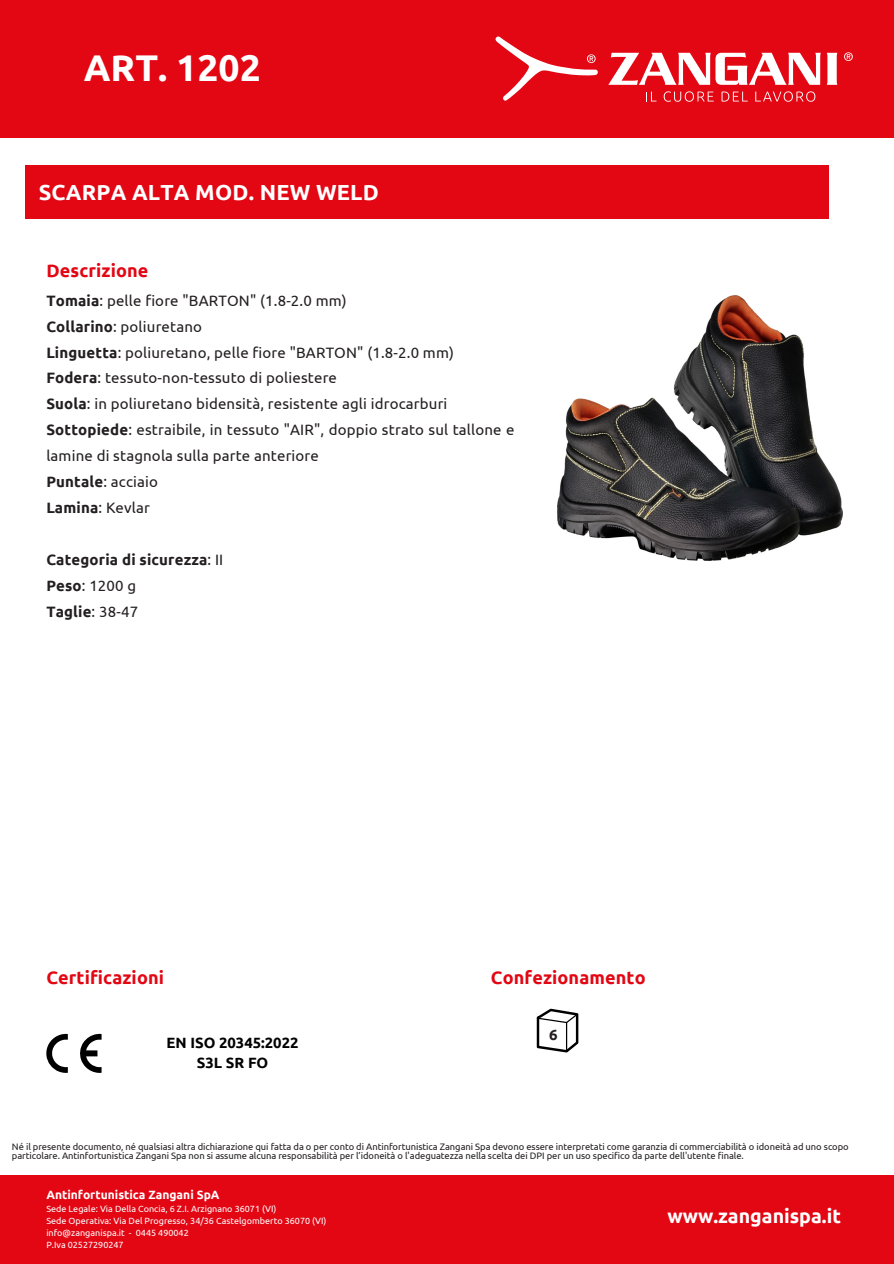
<style>
.page{position:relative;width:894px;height:1264px;background:#fff}
.page>*{position:absolute;margin:0;border:0;box-sizing:border-box;transform-origin:0 0}
.t1{font:700 37.2px "Ubuntu";color:#fff}
.t2{font:700 21.75px "Ubuntu";letter-spacing:.01em;color:#fff}
.t3{font:700 19.5px "Ubuntu";color:#fff}
.t4{font:700 18px "Ubuntu";letter-spacing:.01em;color:#e30613}
.t5{font:15px/26px "Ubuntu";letter-spacing:.01em;color:#231f20}
.t6{font:700 15px "Ubuntu";letter-spacing:.01em;color:#231f20}
.t7{font:700 14.85px "Ubuntu";color:#000}
.t8{font:700 12px "Ubuntu";color:#fff}
.t9{font:9.45px/9.4px "Ubuntu";letter-spacing:-.005em;color:#231f20}
.t10{font:9px "Ubuntu";color:#fff}
.s1{font-weight:700}
.s2{font-weight:400}
</style>
<div class="page">
<div style="left:0;top:0;width:893px;height:138px;background:#e30613"></div>
<div style="left:25px;top:165px;width:802px;height:53px;background:#e30613"></div>
<div style="left:0;top:1175px;width:893px;height:88px;background:#e30613"></div>
<svg style="left:46px;top:1033px;width:55px;height:39px"></svg>
<svg style="left:536px;top:1008px;width:42px;height:44px"></svg>
<svg style="left:646px;top:92px;width:10px;height:9px"></svg>
<svg style="left:663px;top:91px;width:50px;height:11px"></svg>
<svg style="left:721px;top:91px;width:26px;height:11px"></svg>
<svg style="left:755px;top:91px;width:60px;height:11px"></svg>
<svg style="left:608px;top:53px;width:212px;height:32px"></svg>
<svg style="left:826px;top:53px;width:11px;height:32px"></svg>
<svg style="left:844px;top:52px;width:8px;height:9px"></svg>
<svg style="left:495px;top:37px;width:102px;height:64px"></svg>
<img style="left:557px;top:295px;width:285px;height:265px">
<p class="t1" style="left:84px;top:47px;width:178px">ART. 1202</p>
<p class="t2" style="left:39px;top:179px;width:341px">SCARPA ALTA MOD. NEW WELD</p>
<p class="t4" style="left:46px;top:260px;width:104px">Descrizione</p>
<p class="t5" style="left:46px;top:287px;width:302px"><span class="s1">Tomaia</span>: pelle fiore "BARTON" (1.8-2.0 mm)</p>
<p class="t5" style="left:46px;top:313px;width:157px"><span class="s1">Collarino</span>: poliuretano</p>
<p class="t5" style="left:46px;top:339px;width:409px"><span class="s1">Linguetta</span>: poliuretano, pelle fiore "BARTON" (1.8-2.0 mm)</p>
<p class="t5" style="left:46px;top:365px;width:292px"><span class="s1">Fodera</span>: tessuto-non-tessuto di poliestere</p>
<p class="t5" style="left:46px;top:391px;width:402px"><span class="s1">Suola</span>: in poliuretano bidensità, resistente agli idrocarburi</p>
<p class="t5" style="left:46px;top:417px;width:469px"><span class="s1">Sottopiede</span>: estraibile, in tessuto "AIR", doppio strato sul tallone e lamine di stagnola sulla parte anteriore</p>
<p class="t5" style="left:46px;top:468px;width:113px"><span class="s1">Puntale</span>: acciaio</p>
<p class="t5" style="left:46px;top:494px;width:105px"><span class="s1">Lamina</span>: Kevlar</p>
<p class="t6" style="left:46px;top:551px;width:178px">Categoria di sicurezza<span class="s2">: II</span></p>
<p class="t5" style="left:46px;top:572px;width:91px"><span class="s1">Peso</span>: 1200 g</p>
<p class="t6" style="left:46px;top:602px;width:93px">Taglie<span class="s2">: 38-47</span></p>
<p class="t4" style="left:46px;top:967px;width:119px">Certificazioni</p>
<p class="t4" style="left:491px;top:967px;width:156px">Confezionamento</p>
<p class="t7" style="left:166px;top:1033px;width:133px">EN ISO 20345:2022</p>
<p class="t7" style="left:197px;top:1054px;width:73px">S3L SR FO</p>
<p class="t6" style="left:549px;top:1026px;width:10px">6</p>
<p class="t9" style="left:12px;top:1141px;width:838px">Né il presente documento, né qualsiasi altra dichiarazione qui fatta da o per conto di Antinfortunistica Zangani Spa devono essere interpretati come garanzia di commerciabilità o idoneità ad uno scopo particolare. Antinfortunistica Zangani Spa non si assume alcuna responsabilità per l’idoneità o l'adeguatezza nella scelta dei DPI per un uso specifico da parte dell'utente finale.</p>
<p class="t8" style="left:46px;top:1188px;width:175px">Antinfortunistica Zangani SpA</p>
<p class="t10" style="left:46px;top:1203px;width:231px">Sede Legale: Via Della Concia, 6 Z.I. Arzignano 36071 (VI)</p>
<p class="t10" style="left:46px;top:1215px;width:281px">Sede Operativa: Via Del Progresso, 34/36 Castelgomberto 36070 (VI)</p>
<p class="t10" style="left:46px;top:1227px;width:144px">info@zanganispa.it - 0445 490042</p>
<p class="t10" style="left:46px;top:1239px;width:79px">P.Iva 02527290247</p>
<p class="t3" style="left:667px;top:1204px;width:175px">www.zanganispa.it</p>
</div>
